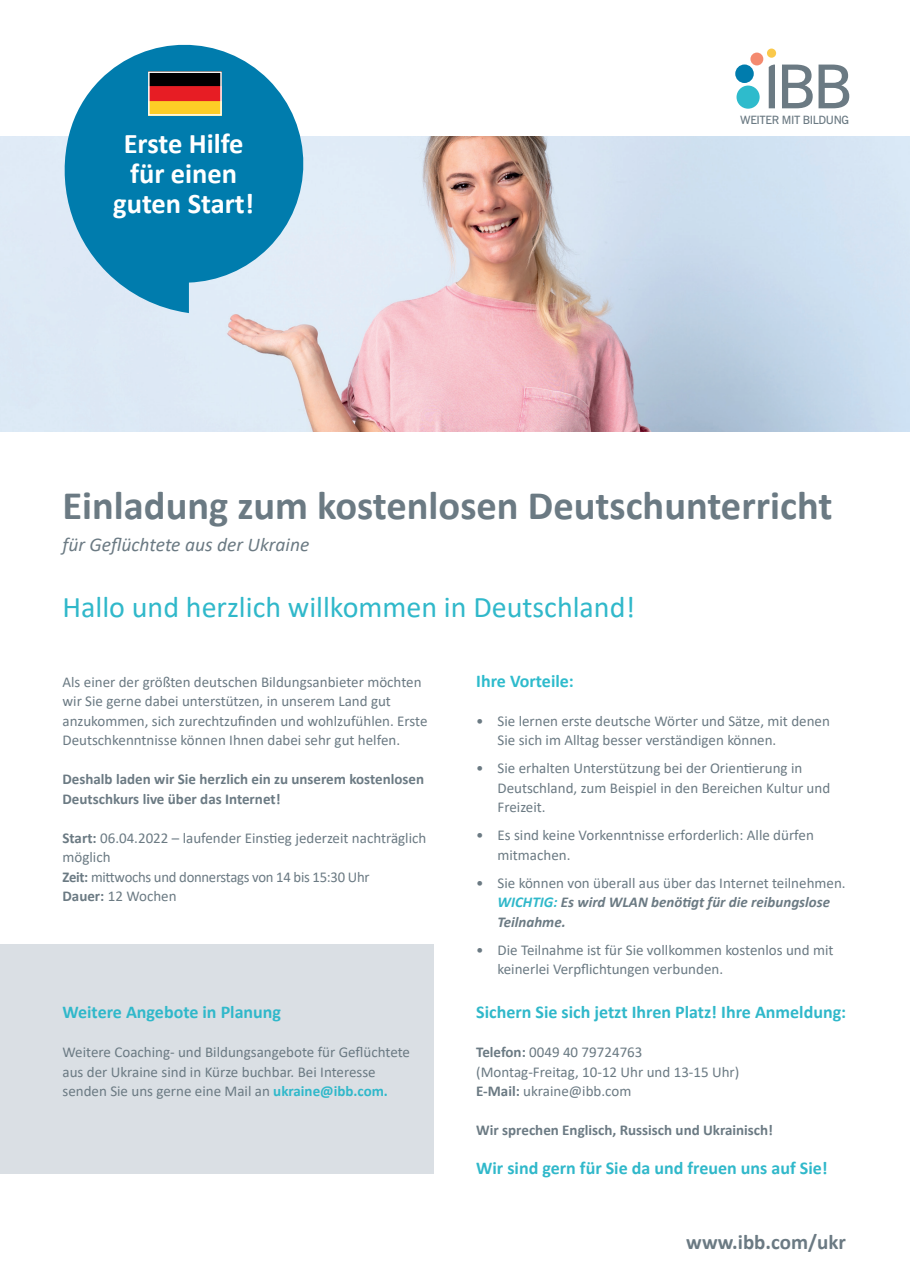
<style>
.page{position:relative;width:910px;height:1280px;background:#fff}
.page>*{position:absolute;margin:0;border:0;box-sizing:border-box;transform-origin:0 0}
.t1{font:700 40.5px "Calibri";color:#6b7a83}
.t2{font:30px "Calibri";color:#30b8ca}
.t3{font:700 28.5px/30px "Calibri";color:#fff;text-align:center}
.t4{font:700 21px "Calibri";color:#6b7a83}
.t5{font:italic 19.5px "Calibri";color:#6b7a83}
.t6{font:700 18px "Calibri";color:#30b8ca}
.t7{font:700 18px "Calibri";color:#2ebbcc}
.t8{font:15px/19.5px "Calibri";color:#6b7a83}
.t9{font:700 15px/19.5px "Calibri";color:#6b7a83}
.t10{font:600 11.4px "News Gothic BT";letter-spacing:-.04em;color:#6b7a83}
.s1{font-weight:700}
.s2{font-weight:700;color:#30b8ca}
.s3{font-weight:700;font-style:italic;color:#30b8ca}
.s4{font-weight:700;font-style:italic}
</style>
<div class="page">
<svg style="left:769px;top:65px;width:6px;height:43px"></svg>
<svg style="left:782px;top:65px;width:67px;height:43px"></svg>
<div style="left:736px;top:86px;width:24px;height:23px;background:#2ebbcc;border-radius:50%"></div>
<div style="left:735px;top:64px;width:19px;height:19px;background:#007cad;border-radius:50%"></div>
<div style="left:750px;top:53px;width:13px;height:12px;background:#f48a6f;border-radius:50%"></div>
<div style="left:767px;top:49px;width:9px;height:9px;background:#fac94b;border-radius:50%"></div>
<img style="left:0;top:136px;width:910px;height:296px">
<svg style="left:57px;top:44px;width:258px;height:269px;background:#4fa4c6"></svg>
<img style="left:151px;top:74px;width:68px;height:39px">
<div style="left:148px;top:71px;width:74px;height:45px;border:2px solid #fff"></div>
<div style="left:0;top:944px;width:434px;height:230px;background:#dadfe4"></div>
<h3 class="t3" style="left:113px;top:129px;width:142px">Erste Hilfe für einen guten Start!</h3>
<p class="t10" style="left:740px;top:113px;width:110px">WEITER MIT BILDUNG</p>
<h1 class="t1" style="left:63px;top:477px;width:771px">Einladung zum kostenlosen Deutschunterricht</h1>
<h3 class="t5" style="left:63px;top:531px;width:248px">für Geflüchtete aus der Ukraine</h3>
<h2 class="t2" style="left:63px;top:586px;width:574px">Hallo und herzlich willkommen in Deutschland!</h2>
<p class="t8" style="left:63px;top:671px;width:367px">Als einer der größten deutschen Bildungsanbieter möchten wir Sie gerne dabei unterstützen, in unserem Land gut anzukommen, sich zurechtzufinden und wohlzufühlen. Erste Deutschkenntnisse können Ihnen dabei sehr gut helfen.</p>
<p class="t9" style="left:63px;top:769px;width:363px">Deshalb laden wir Sie herzlich ein zu unserem kostenlosen<br>Deutschkurs live über das Internet!</p>
<p class="t8" style="left:63px;top:827px;width:365px"><span class="s1">Start:</span> 06.04.2022 – laufender Einstieg jederzeit nachträglich möglich<br><span class="s1">Zeit:</span> mittwochs und donnerstags von 14 bis 15:30 Uhr<br><span class="s1">Dauer:</span> 12 Wochen</p>
<p class="t6" style="left:63px;top:999px;width:220px">Weitere Angebote in Planung</p>
<p class="t8" style="left:63px;top:1042px;width:349px">Weitere Coaching- und Bildungsangebote für Geflüchtete aus der Ukraine sind in Kürze buchbar. Bei Interesse senden Sie uns gerne eine Mail an <span class="s2">ukraine@ibb.com.</span></p>
<p class="t7" style="left:476px;top:668px;width:99px">Ihre Vorteile:</p>
<p class="t8" style="left:497px;top:710px;width:334px;text-indent:-21px">• Sie lernen erste deutsche Wörter und Sätze, mit denen<br>Sie sich im Alltag besser verständigen können.</p>
<p class="t8" style="left:497px;top:758px;width:334px;text-indent:-21px">• Sie erhalten Unterstützung bei der Orientierung in<br>Deutschland, zum Beispiel in den Bereichen Kultur und<br>Freizeit.</p>
<p class="t8" style="left:497px;top:825px;width:318px;text-indent:-21px">• Es sind keine Vorkenntnisse erforderlich: Alle dürfen mitmachen.</p>
<p class="t8" style="left:497px;top:872px;width:350px;text-indent:-21px">• Sie können von überall aus über das Internet teilnehmen.<br><span class="s3">WICHTIG:</span> <span class="s4">Es wird WLAN benötigt für die reibungslose<br>Teilnahme.</span></p>
<p class="t8" style="left:497px;top:939px;width:337px;text-indent:-21px">• Die Teilnahme ist für Sie vollkommen kostenlos und mit keinerlei Verpflichtungen verbunden.</p>
<p class="t6" style="left:476px;top:999px;width:371px">Sichern Sie sich jetzt Ihren Platz! Ihre Anmeldung:</p>
<p class="t8" style="left:476px;top:1042px;width:265px"><span class="s1">Telefon:</span> 0049 40 79724763 (Montag-Freitag, 10-12 Uhr und 13-15 Uhr)<br><span class="s1">E-Mail:</span> ukraine@ibb.com</p>
<p class="t9" style="left:476px;top:1120px;width:298px">Wir sprechen Englisch, Russisch und Ukrainisch!</p>
<p class="t6" style="left:476px;top:1155px;width:353px">Wir sind gern für Sie da und freuen uns auf Sie!</p>
<h3 class="t4" style="left:686px;top:1227px;width:161px">www.ibb.com/ukr</h3>
</div>
